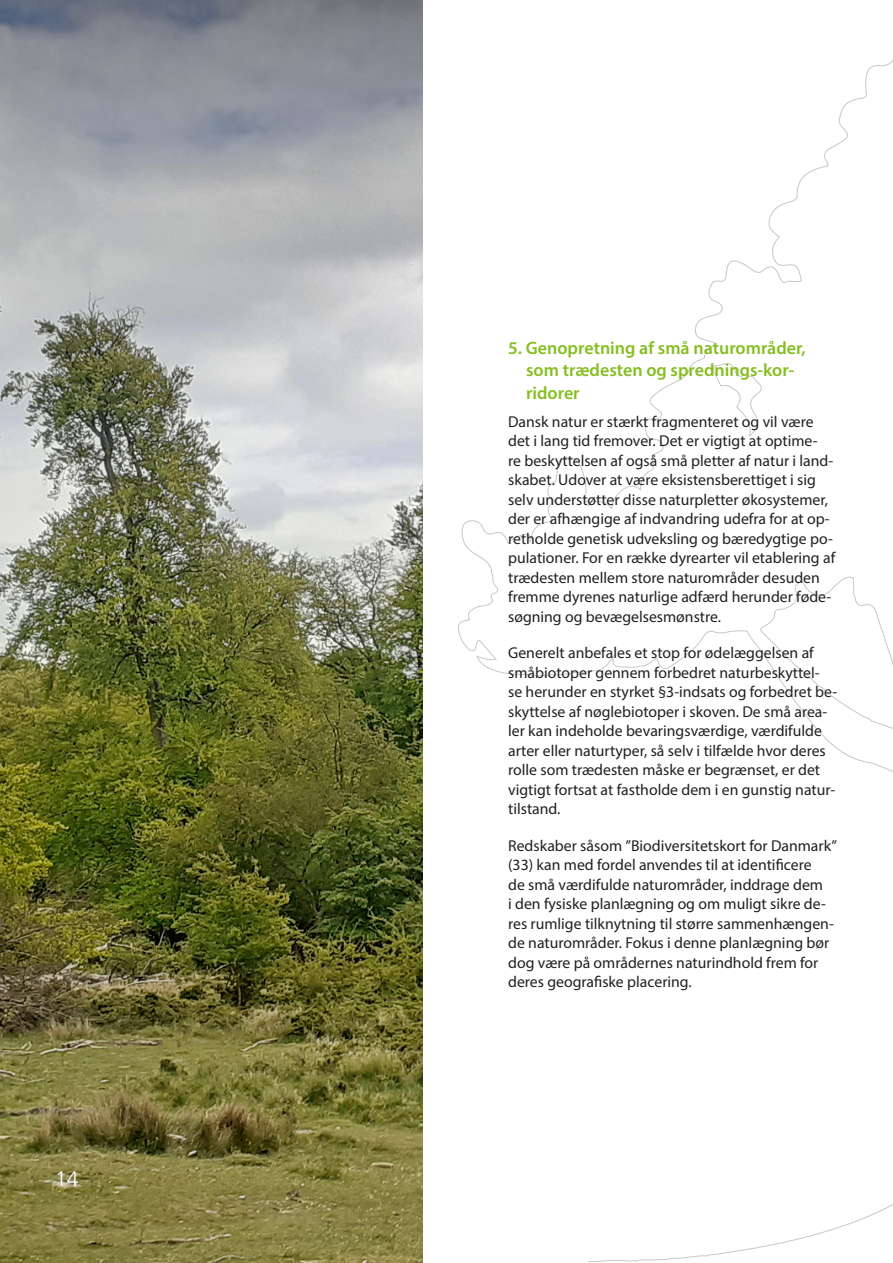
<style>
.page{position:relative;width:893px;height:1263px;background:#fff}
.page>*{position:absolute;margin:0;border:0;box-sizing:border-box;transform-origin:0 0}
.t1{font:300 21px "Frutiger";color:#fff}
.Heading_3{font:600 18px/22.5px "Myriad Pro";color:#86be20}
.Brød{font:15.75px/19.5px "Myriad Pro";color:#231f20}
</style>
<div class="page">
<img style="left:1px;top:1px;width:421px;height:1261px">
<svg style="left:458px;top:59px;width:435px;height:1203px"></svg>
<h1 class="t1" style="left:55px;top:1167px;width:25px">14</h1>
<p class="Heading_3" style="left:526px;top:336px;width:281px;text-indent:-18px">5. Genopretning af små naturområder, som trædesten og sprednings-kor&shy;ridorer</p>
<p class="Brød" style="left:508px;top:411px;width:329px">Dansk natur er stærkt fragmenteret og vil være det i lang tid fremover. Det er vigtigt at optime-<br>re beskyttelsen af også små pletter af natur i land&shy;skabet. Udover at være eksistensberettiget i sig selv understøtter disse naturpletter økosystemer, der er afhængige af indvandring udefra for at op&shy;retholde genetisk udveksling og bæredygtige po&shy;pulationer. For en række dyrearter vil etablering af trædesten mellem store naturområder desuden fremme dyrenes naturlige adfærd herunder føde&shy;søgning og bevægelsesmønstre.</p>
<p class="Brød" style="left:508px;top:643px;width:331px">Generelt anbefales et stop for ødelæggelsen af småbiotoper gennem forbedret naturbeskyttel&shy;se herunder en styrket §3-indsats og forbedret be&shy;skyttelse af nøglebiotoper i skoven. De små area&shy;ler kan indeholde bevaringsværdige, værdifulde arter eller naturtyper, så selv i tilfælde hvor deres rolle som trædesten måske er begrænset, er det vigtigt fortsat at fastholde dem i en gunstig natur&shy;tilstand.</p>
<p class="Brød" style="left:508px;top:835px;width:330px">Redskaber såsom ”Biodiversitetskort for Danmark” (33) kan med fordel anvendes til at identificere<br>de små værdifulde naturområder, inddrage dem<br>i den fysiske planlægning og om muligt sikre de&shy;res rumlige tilknytning til større sammenhængen&shy;de naturområder. Fokus i denne planlægning bør dog være på områdernes naturindhold frem for deres geografiske placering.</p>
</div>
